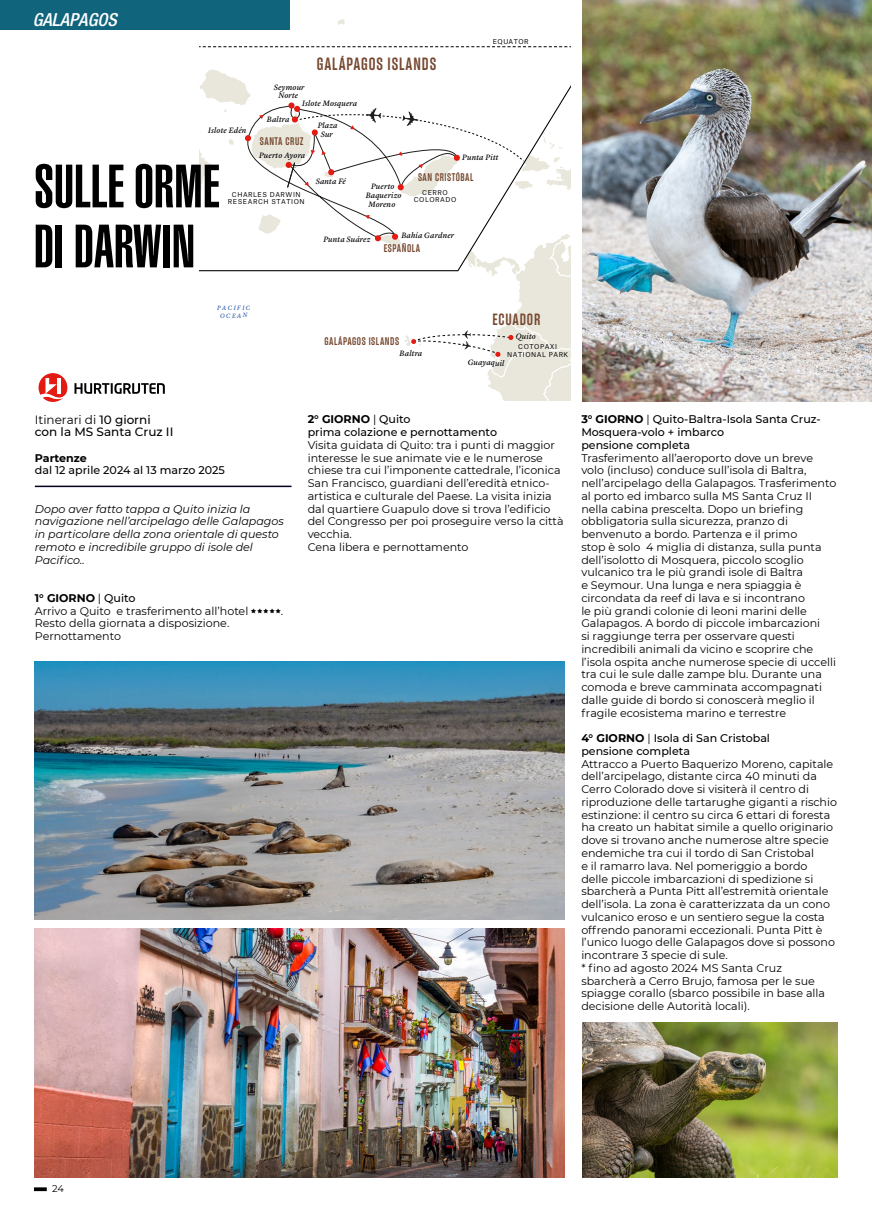
<style>
.page{position:relative;width:872px;height:1212px;background:#fff}
.page>*{position:absolute;margin:0;border:0;box-sizing:border-box;transform-origin:0 0}
.t1{font:60px/60px "Helvetica LT Std Ultra Comp";color:#000}
.t2{font:700 condensed 18.75px "Hurtigruten Display";letter-spacing:.05em;color:#764830}
.t3{font:italic 500 condensed 18px "Helvetica Neue LT Std";color:#fff}
.t4{font:700 condensed 17.25px "Hurtigruten Display";letter-spacing:.045em;color:#764830}
.t5{font:500 12px/12px "Montserrat";color:#000}
.t6{font:700 condensed 11.7px "Hurtigruten Display";letter-spacing:.05em;color:#764830}
.t7{font:11.1px/12.8px "Montserrat";color:#000}
.t8{font:500 11.1px/12.8px "Montserrat";color:#000}
.t9{font:italic 11.1px/12.8px "Montserrat";color:#000}
.t10{font:700 11.1px "Montserrat";color:#000}
.t11{font:9.75px "Montserrat";color:#000}
.t12{font:italic 8.1px/8.6px "Lyon Text Regular No.2";letter-spacing:.015em;color:#000;text-align:center}
.t13{font:6.45px/7.8px "Atlas Grotesk";letter-spacing:.08em;color:#000;text-align:center}
.t14{font:italic 6.45px/7.6px "Lyon Text";color:#1f519f;text-align:center}
.t15{font:6.45px "Atlas Grotesk";letter-spacing:.06em;color:#000}
.s1{font-weight:400}
.s2{font-weight:700}
.s3{font-weight:500}
</style>
<div class="page">
<svg style="left:200px;top:9px;width:370px;height:391px"></svg>
<svg style="left:34px;top:1187px;width:13px;height:4px"></svg>
<hr style="left:35px;top:486px;width:256px;height:1px;background:#030022">
<div style="left:0;top:0;width:289px;height:30px;background:#10647c"></div>
<img style="left:34px;top:661px;width:530px;height:259px">
<img style="left:583px;top:0;width:289px;height:402px">
<img style="left:34px;top:929px;width:530px;height:249px">
<img style="left:583px;top:1022px;width:255px;height:156px">
<svg style="left:74px;top:383px;width:91px;height:11px"></svg>
<svg style="left:39px;top:373px;width:28px;height:29px"></svg>
<h3 class="t3" style="left:33px;top:8px;width:85px">GALAPAGOS</h3>
<p class="t12" style="left:208px;top:125px;width:40px">Islote Edén</p>
<h2 class="t2" style="left:317px;top:55px;width:121px">GALÁPAGOS ISLANDS</h2>
<p class="t12" style="left:274px;top:82px;width:32px">Seymour<br>Norte</p>
<p class="t12" style="left:302px;top:98px;width:56px">Islote Mosquera</p>
<p class="t12" style="left:267px;top:114px;width:24px">Baltra</p>
<p class="t6" style="left:260px;top:136px;width:45px">SANTA CRUZ</p>
<p class="t12" style="left:259px;top:150px;width:48px">Puerto Ayora</p>
<p class="t12" style="left:318px;top:121px;width:21px">Plaza<br>Sur</p>
<p class="t15" style="left:493px;top:36px;width:37px">EQUATOR</p>
<p class="t12" style="left:462px;top:152px;width:38px">Punta Pitt</p>
<h1 class="t1" style="left:34px;top:157px;width:187px">SULLE ORME<br>DI DARWIN</h1>
<p class="t13" style="left:228px;top:190px;width:78px">CHARLES DARWIN<br>RESEARCH STATION</p>
<p class="t12" style="left:316px;top:177px;width:32px">Santa Fé</p>
<p class="t12" style="left:366px;top:182px;width:37px">Puerto<br>Baquerizo<br>Moreno</p>
<p class="t6" style="left:418px;top:172px;width:57px">SAN CRISTÓBAL</p>
<p class="t13" style="left:414px;top:188px;width:44px">CERRO<br>COLORADO</p>
<p class="t12" style="left:323px;top:234px;width:49px">Punta Suárez</p>
<p class="t12" style="left:401px;top:230px;width:54px">Bahía Gardner</p>
<p class="t6" style="left:384px;top:243px;width:38px">ESPAÑOLA</p>
<p class="t14" style="left:217px;top:304px;width:35px;rotate:-1deg">PACIFIC<br>OCEAN</p>
<p class="t6" style="left:324px;top:336px;width:76px">GALÁPAGOS ISLANDS</p>
<p class="t12" style="left:399px;top:348px;width:24px">Baltra</p>
<h3 class="t4" style="left:492px;top:312px;width:49px">ECUADOR</h3>
<p class="t12" style="left:516px;top:332px;width:22px">Quito</p>
<p class="t13" style="left:507px;top:342px;width:62px">COTOPAXI<br>NATIONAL PARK</p>
<p class="t12" style="left:468px;top:358px;width:38px">Guayaquil</p>
<p class="t5" style="left:35px;top:413px;width:140px"><span class="s1">Itinerari di</span> 10 giorni con la MS Santa Cruz II</p>
<p class="t10" style="left:35px;top:450px;width:54px">Partenze</p>
<p class="t8" style="left:35px;top:464px;width:191px">dal 12 aprile 2024 al 13 marzo 2025</p>
<p class="t9" style="left:35px;top:502px;width:251px">Dopo aver fatto tappa a Quito inizia la navigazione nell’arcipelago delle Galapagos in particolare della zona orientale di questo remoto e incredibile gruppo di isole del Pacifico..</p>
<p class="t7" style="left:35px;top:591px;width:215px"><span class="s2">1° GIORNO</span> | <span class="s3">Quito<br></span>Arrivo a Quito e trasferimento all’hotel</p>
<p class="t7" style="left:281px;top:604px;width:4px">.</p>
<p class="t7" style="left:35px;top:617px;width:196px">Resto della giornata a disposizione.<br>Pernottamento</p>
<p class="t8" style="left:308px;top:412px;width:191px"><span class="s2">2° GIORNO</span> <span class="s1">|</span> Quito<br>prima colazione e pernottamento</p>
<p class="t7" style="left:308px;top:438px;width:257px">Visita guidata di Quito: tra i punti di maggior interesse le sue animate vie e le numerose chiese tra cui l’imponente cattedrale, l’iconica San Francisco, guardiani dell’eredità etnico&shy;artistica e culturale del Paese. La visita inizia dal quartiere Guapulo dove si trova l’edificio del Congresso per poi proseguire verso la città vecchia.<br>Cena libera e pernottamento</p>
<p class="t8" style="left:581px;top:412px;width:241px"><span class="s2">3° GIORNO</span> <span class="s1">|</span> Quito-Baltra-Isola Santa Cruz-<br>Mosquera-volo + imbarco<br>pensione completa</p>
<p class="t7" style="left:581px;top:451px;width:256px">Trasferimento all’aeroporto dove un breve volo (incluso) conduce sull’isola di Baltra, nell’arcipelago della Galapagos. Trasferimento al porto ed imbarco sulla MS Santa Cruz II nella cabina prescelta. Dopo un briefing obbligatoria sulla sicurezza, pranzo di benvenuto a bordo. Partenza e il primo<br>stop è solo 4 miglia di distanza, sulla punta dell’isolotto di Mosquera, piccolo scoglio vulcanico tra le più grandi isole di Baltra<br>e Seymour. Una lunga e nera spiaggia è circondata da reef di lava e si incontrano<br>le più grandi colonie di leoni marini delle Galapagos. A bordo di piccole imbarcazioni<br>si raggiunge terra per osservare questi incredibili animali da vicino e scoprire che l’isola ospita anche numerose specie di uccelli tra cui le sule dalle zampe blu. Durante una comoda e breve camminata accompagnati dalle guide di bordo si conoscerà meglio il fragile ecosistema marino e terrestre</p>
<p class="t8" style="left:581px;top:731px;width:190px"><span class="s2">4° GIORNO</span> <span class="s1">|</span> Isola di San Cristobal pensione completa</p>
<p class="t7" style="left:581px;top:757px;width:257px">Attracco a Puerto Baquerizo Moreno, capitale dell’arcipelago, distante circa 40 minuti da Cerro Colorado dove si visiterà il centro di riproduzione delle tartarughe giganti a rischio estinzione: il centro su circa 6 ettari di foresta ha creato un habitat simile a quello originario dove si trovano anche numerose altre specie endemiche tra cui il tordo di San Cristobal<br>e il ramarro lava. Nel pomeriggio a bordo delle piccole imbarcazioni di spedizione si sbarcherà a Punta Pitt all’estremità orientale dell’isola. La zona è caratterizzata da un cono vulcanico eroso e un sentiero segue la costa offrendo panorami eccezionali. Punta Pitt è l’unico luogo delle Galapagos dove si possono incontrare 3 specie di sule.<br>* fino ad agosto 2024 MS Santa Cruz sbarcherà a Cerro Brujo, famosa per le sue spiagge corallo (sbarco possibile in base alla decisione delle Autorità locali).</p>
<p class="t11" style="left:52px;top:1182px;width:13px">24</p>
</div>
